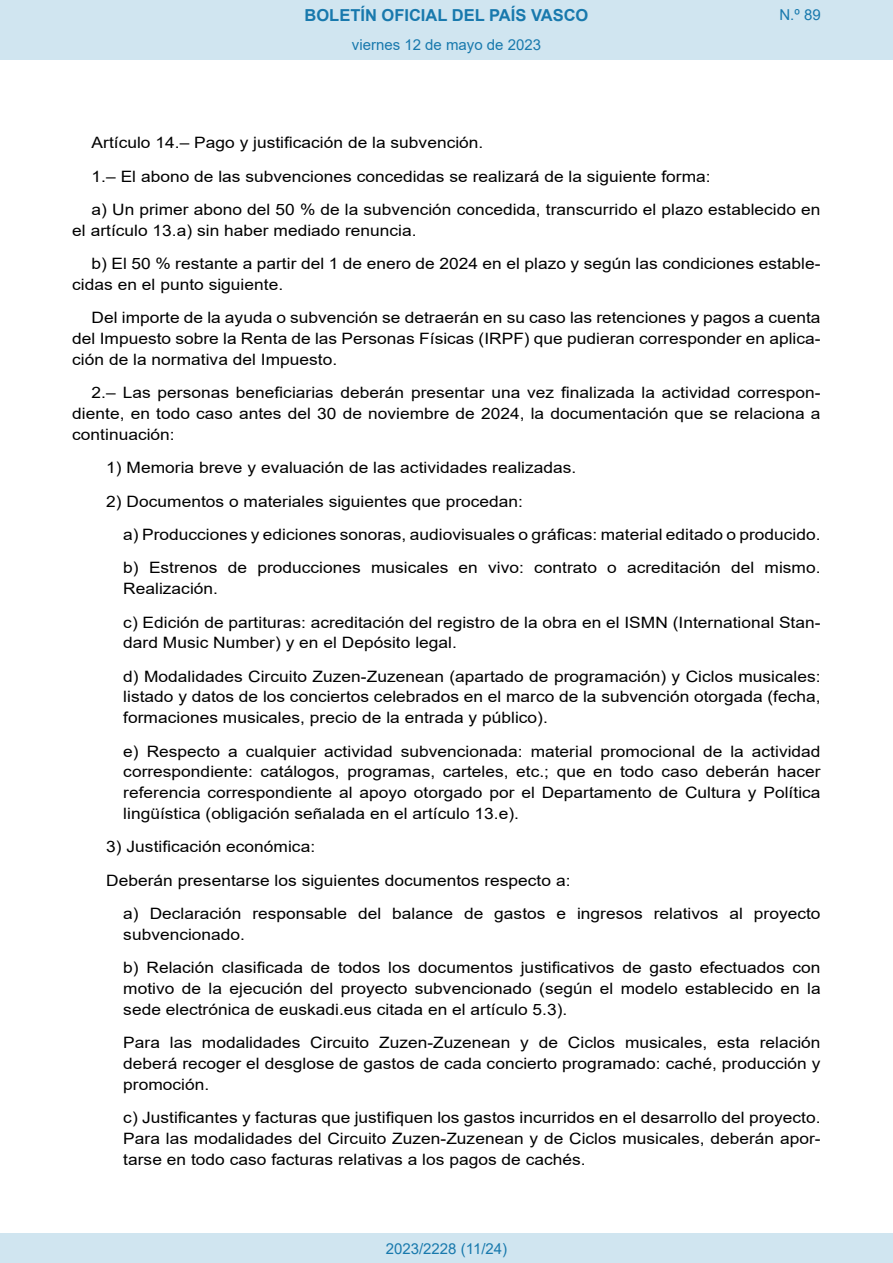
<style>
.page{position:relative;width:893px;height:1263px;background:#fff}
.page>*{position:absolute;margin:0;border:0;box-sizing:border-box;transform-origin:0 0}
.t1{font:700 16.5px "Arial";color:#1879ad}
.BOPVDetalle2{font:15.6px/20.7px "Arial";color:#000;text-align:justify;scale:1.11 1}
.BOPVDetalle{font:15.6px/20.7px "Arial";color:#000;scale:1.11 1}
.BOPVDetalle1{font:15.6px "Arial";color:#000;scale:1.11 1}
.Paginacion_Centro{font:15px "Arial";color:#1879ad}
</style>
<div class="page">
<div style="left:0;top:0;width:893px;height:60px;background:#d0e5f0"></div>
<div style="left:0;top:1233px;width:893px;height:30px;background:#d0e5f0"></div>
<p class="t1" style="left:305px;top:3px;width:285px">BOLETÍN OFICIAL DEL PAÍS VASCO</p>
<p class="Paginacion_Centro" style="left:352px;top:35px;width:191px">viernes 12 de mayo de 2023</p>
<p class="Paginacion_Centro" style="left:779px;top:5px;width:43px">N.º 89</p>
<p class="BOPVDetalle" style="left:92px;top:132px;width:354px">Artículo 14.– Pago y justificación de la subvención.</p>
<p class="BOPVDetalle" style="left:92px;top:166px;width:559px">1.– El abono de las subvenciones concedidas se realizará de la siguiente forma:</p>
<p class="BOPVDetalle" style="left:72px;top:199px;width:676px;text-indent:19px">a) Un primer abono del 50 % de la subvención concedida, transcurrido el plazo establecido en el artículo 13.a) sin haber mediado renuncia.</p>
<p class="BOPVDetalle" style="left:72px;top:253px;width:676px;text-indent:19px">b) El 50 % restante a partir del 1 de enero de 2024 en el plazo y según las condiciones estable&shy;cidas en el punto siguiente.</p>
<p class="BOPVDetalle" style="left:72px;top:307px;width:676px;text-align:justify;text-indent:19px">Del importe de la ayuda o subvención se detraerán en su caso las retenciones y pagos a cuenta del Impuesto sobre la Renta de las Personas Físicas (IRPF) que pudieran corresponder en aplica&shy;ción de la normativa del Impuesto.</p>
<p class="BOPVDetalle" style="left:72px;top:382px;width:676px;text-align:justify;text-indent:19px">2.– Las personas beneficiarias deberán presentar una vez finalizada la actividad correspon&shy;diente, en todo caso antes del 30 de noviembre de 2024, la documentación que se relaciona a continuación:</p>
<p class="BOPVDetalle1" style="left:106px;top:457px;width:425px">1) Memoria breve y evaluación de las actividades realizadas.</p>
<p class="BOPVDetalle1" style="left:106px;top:490px;width:377px">2) Documentos o materiales siguientes que procedan:</p>
<p class="BOPVDetalle2" style="left:123px;top:524px;width:630px">a) Producciones y ediciones sonoras, audiovisuales o gráficas: material editado o producido.</p>
<p class="BOPVDetalle2" style="left:123px;top:557px;width:630px">b) Estrenos de producciones musicales en vivo: contrato o acreditación del mismo.<br>Realización.</p>
<p class="BOPVDetalle2" style="left:123px;top:612px;width:630px">c) Edición de partituras: acreditación del registro de la obra en el ISMN (International Stan&shy;dard Music Number) y en el Depósito legal.</p>
<p class="BOPVDetalle2" style="left:123px;top:666px;width:630px">d) Modalidades Circuito Zuzen-Zuzenean (apartado de programación) y Ciclos musicales: listado y datos de los conciertos celebrados en el marco de la subvención otorgada (fecha, formaciones musicales, precio de la entrada y público).</p>
<p class="BOPVDetalle2" style="left:123px;top:741px;width:630px">e) Respecto a cualquier actividad subvencionada: material promocional de la actividad correspondiente: catálogos, programas, carteles, etc.; que en todo caso deberán hacer referencia correspondiente al apoyo otorgado por el Departamento de Cultura y Política lingüística (obligación señalada en el artículo 13.e).</p>
<p class="BOPVDetalle1" style="left:106px;top:836px;width:190px">3) Justificación económica:</p>
<p class="BOPVDetalle1" style="left:106px;top:869px;width:420px">Deberán presentarse los siguientes documentos respecto a:</p>
<p class="BOPVDetalle2" style="left:123px;top:903px;width:630px">a) Declaración responsable del balance de gastos e ingresos relativos al proyecto subvencionado.</p>
<p class="BOPVDetalle2" style="left:123px;top:957px;width:630px">b) Relación clasificada de todos los documentos justificativos de gasto efectuados con motivo de la ejecución del proyecto subvencionado (según el modelo establecido en la sede electrónica de euskadi.eus citada en el artículo 5.3).</p>
<p class="BOPVDetalle2" style="left:123px;top:1032px;width:630px">Para las modalidades Circuito Zuzen-Zuzenean y de Ciclos musicales, esta relación deberá recoger el desglose de gastos de cada concierto programado: caché, producción y promoción.</p>
<p class="BOPVDetalle2" style="left:123px;top:1107px;width:630px">c) Justificantes y facturas que justifiquen los gastos incurridos en el desarrollo del proyecto.<br>Para las modalidades del Circuito Zuzen-Zuzenean y de Ciclos musicales, deberán apor&shy;tarse en todo caso facturas relativas a los pagos de cachés.</p>
<p class="Paginacion_Centro" style="left:386px;top:1238px;width:123px">2023/2228 (11/24)</p>
</div>
